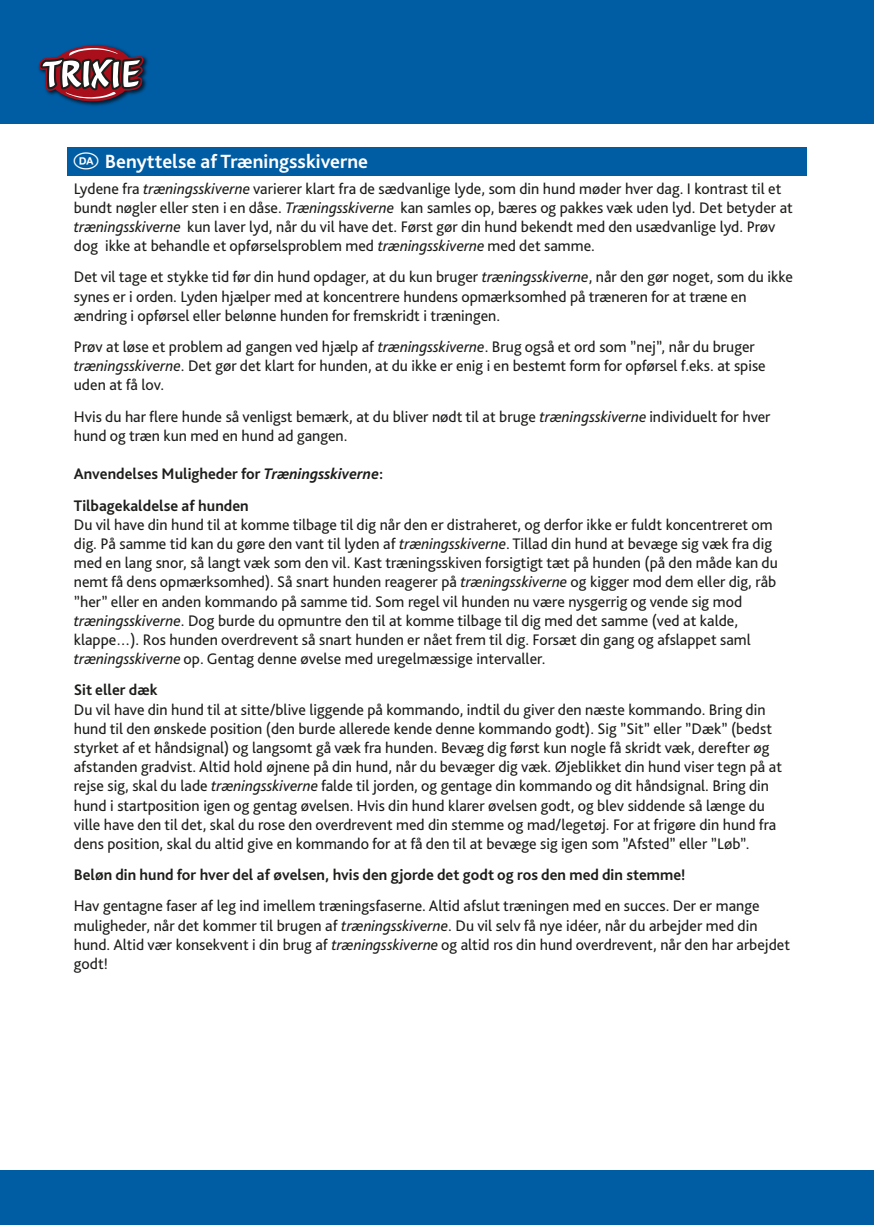
<style>
.page{position:relative;width:874px;height:1225px;background:#fff}
.page>*{position:absolute;margin:0;border:0;box-sizing:border-box;transform-origin:0 0}
.t1{font:700 20px "Bliss Pro";color:#fff}
.t2{font:16px/19.2px "Bliss Pro";color:#1d1d1b}
.t3{font:700 16px/31.2px "Bliss Pro";color:#1d1d1b}
.s1{font-family:"Natrix";font-weight:400}
.s2{font-style:italic}
</style>
<div class="page">
<div style="left:67px;top:147px;width:739px;height:29px;background:#005ca3"></div>
<div style="left:0;top:1170px;width:873px;height:55px;background:#005ca3"></div>
<div style="left:0;top:0;width:873px;height:124px;background:#005ca3"></div>
<img style="left:38px;top:44px;width:110px;height:62px">
<svg style="left:39px;top:45px;width:104px;height:58px"></svg>
<p class="t1" style="left:74px;top:149px;width:295px"><span class="s1">d</span> Benyttelse af Træningsskiverne</p>
<p class="t2" style="left:74px;top:178px;width:720px">Lydene fra <span class="s2">træningsskiverne</span> varierer klart fra de sædvanlige lyde, som din hund møder hver dag. I kontrast til et bundt nøgler eller sten i en dåse. <span class="s2">Træningsskiverne</span> kan samles op, bæres og pakkes væk uden lyd. Det betyder at <span class="s2">træningsskiverne</span> kun laver lyd, når du vil have det. Først gør din hund bekendt med den usædvanlige lyd. Prøv dog ikke at behandle et opførselsproblem med <span class="s2">træningsskiverne</span> med det samme.</p>
<p class="t2" style="left:74px;top:267px;width:720px">Det vil tage et stykke tid før din hund opdager, at du kun bruger <span class="s2">træningsskiverne</span>, når den gør noget, som du ikke synes er i orden. Lyden hjælper med at koncentrere hundens opmærksomhed på træneren for at træne en ændring i opførsel eller belønne hunden for fremskridt i træningen.</p>
<p class="t2" style="left:74px;top:337px;width:693px">Prøv at løse et problem ad gangen ved hjælp af <span class="s2">træningsskiverne</span>. Brug også et ord som ”nej”, når du bruger <span class="s2">træningsskiverne</span>. Det gør det klart for hunden, at du ikke er enig i en bestemt form for opførsel f.eks. at spise uden at få lov.</p>
<p class="t2" style="left:74px;top:406px;width:698px">Hvis du har flere hunde så venligst bemærk, at du bliver nødt til at bruge <span class="s2">træningsskiverne</span> individuelt for hver hund og træn kun med en hund ad gangen.</p>
<p class="t3" style="left:74px;top:458px;width:311px">Anvendelses Muligheder for <span class="s2">Træningsskiverne</span>:<br>Tilbagekaldelse af hunden</p>
<p class="t2" style="left:74px;top:514px;width:705px">Du vil have din hund til at komme tilbage til dig når den er distraheret, og derfor ikke er fuldt koncentreret om dig. På samme tid kan du gøre den vant til lyden af <span class="s2">træningsskiverne</span>. Tillad din hund at bevæge sig væk fra dig med en lang snor, så langt væk som den vil. Kast træningsskiven forsigtigt tæt på hunden (på den måde kan du nemt få dens opmærksomhed). Så snart hunden reagerer på <span class="s2">træningsskiverne</span> og kigger mod dem eller dig, råb ”her” eller en anden kommando på samme tid. Som regel vil hunden nu være nysgerrig og vende sig mod <span class="s2">træningsskiverne</span>. Dog burde du opmuntre den til at komme tilbage til dig med det samme (ved at kalde, klappe…). Ros hunden overdrevent så snart hunden er nået frem til dig. Forsæt din gang og afslappet saml <span class="s2">træningsskiverne</span> op. Gentag denne øvelse med uregelmæssige intervaller.</p>
<p class="t3" style="left:74px;top:674px;width:85px">Sit eller dæk</p>
<p class="t2" style="left:74px;top:699px;width:709px">Du vil have din hund til at sitte/blive liggende på kommando, indtil du giver den næste kommando. Bring din hund til den ønskede position (den burde allerede kende denne kommando godt). Sig ”Sit” eller ”Dæk” (bedst styrket af et håndsignal) og langsomt gå væk fra hunden. Bevæg dig først kun nogle få skridt væk, derefter øg afstanden gradvist. Altid hold øjnene på din hund, når du bevæger dig væk. Øjeblikket din hund viser tegn på at rejse sig, skal du lade <span class="s2">træningsskiverne</span> falde til jorden, og gentage din kommando og dit håndsignal. Bring din hund i startposition igen og gentag øvelsen. Hvis din hund klarer øvelsen godt, og blev siddende så længe du ville have den til det, skal du rose den overdrevent med din stemme og mad/legetøj. For at frigøre din hund fra dens position, skal du altid give en kommando for at få den til at bevæge sig igen som ”Afsted” eller ”Løb”.</p>
<p class="t3" style="left:74px;top:859px;width:612px">Beløn din hund for hver del af øvelsen, hvis den gjorde det godt og ros den med din stemme!</p>
<p class="t2" style="left:74px;top:896px;width:717px">Hav gentagne faser af leg ind imellem træningsfaserne. Altid afslut træningen med en succes. Der er mange muligheder, når det kommer til brugen af <span class="s2">træningsskiverne</span>. Du vil selv få nye idéer, når du arbejder med din hund. Altid vær konsekvent i din brug af <span class="s2">træningsskiverne</span> og altid ros din hund overdrevent, når den har arbejdet godt!</p>
</div>
